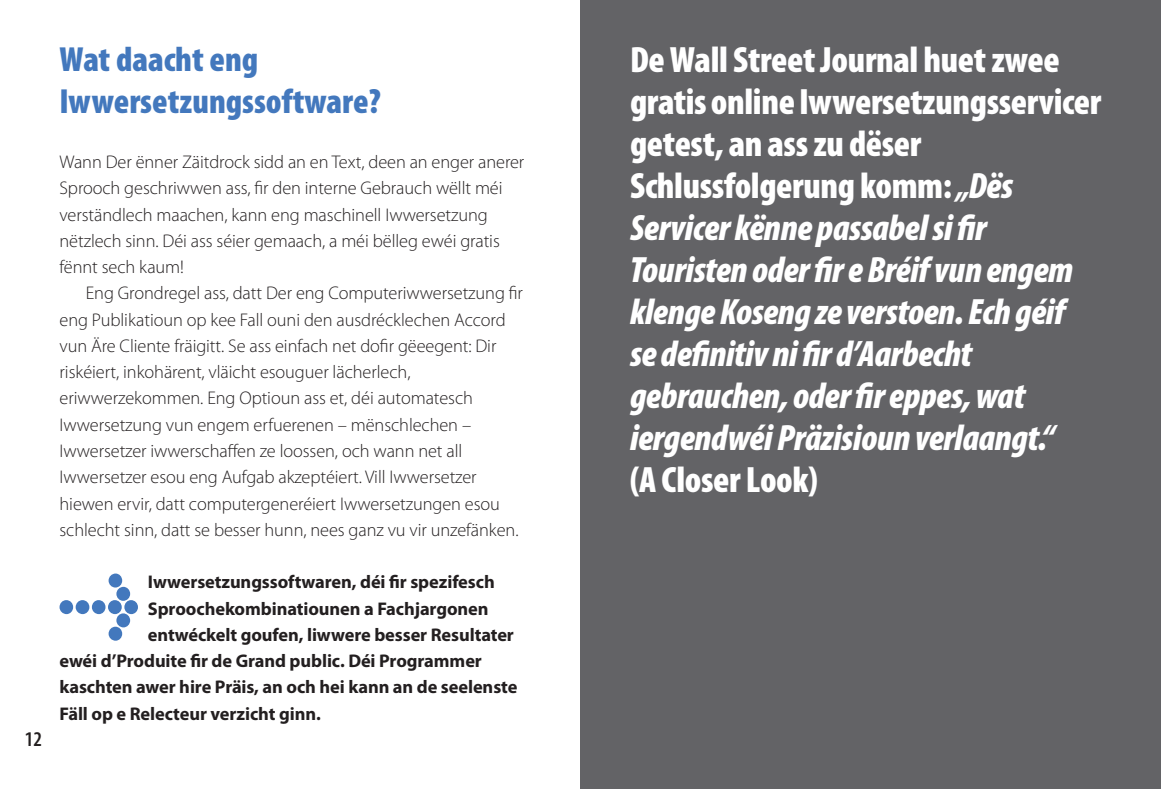
<style>
.page{position:relative;width:1161px;height:789px;background:#fff}
.page>*{position:absolute;margin:0;border:0;box-sizing:border-box;transform-origin:0 0}
.t1{font:italic 900 condensed 36.75px/42px "Myriad Pro";letter-spacing:-.01em;color:#fff}
.t2{font:900 condensed 36.75px "Myriad Pro";letter-spacing:-.01em;color:#fff}
.t3{font:900 condensed 35px/42px "Myriad Pro";color:#4378bd}
.t4{font:600 condensed 21px "Myriad Pro";color:#231f20}
.t5{font:300 18.38px/26.2px "Myriad Pro";letter-spacing:-.005em;color:#231f20}
.t6{font:700 18.38px "Myriad Pro";letter-spacing:-.005em;color:#231f20}
.s1{font-style:normal}
</style>
<div class="page">
<div style="left:580px;top:0;width:581px;height:789px;background:#636366"></div>
<svg style="left:60px;top:573px;width:78px;height:68px"></svg>
<p class="t4" style="left:25px;top:726px;width:19px">12</p>
<h2 class="t3" style="left:60px;top:37px;width:323px">Wat daacht eng<br>Iwwersetzungssoftware?</h2>
<p class="t5" style="left:60px;top:149px;width:466px">Wann Der ënner Zäitdrock sidd an en Text, deen an enger anerer Sprooch geschriwwen ass, fir den interne Gebrauch wëllt méi verständlech maachen, kann eng maschinell Iwwersetzung nëtzlech sinn. Déi ass séier gemaach, a méi bëlleg ewéi gratis fënnt sech kaum!</p>
<p class="t5" style="left:60px;top:280px;width:465px;text-indent:26px">Eng Grondregel ass, datt Der eng Computeriwwersetzung fir eng Publikatioun op kee Fall ouni den ausdrécklechen Accord vun Äre Cliente fräigitt. Se ass einfach net dofir gëeegent: Dir riskéiert, inkohärent, vläicht esouguer lächerlech, eriwwerzekommen. Eng Optioun ass et, déi automatesch Iwwersetzung vun engem erfuerenen – mënschlechen – Iwwersetzer iwwerschaffen ze loossen, och wann net all Iwwersetzer esou eng Aufgab akzeptéiert. Vill Iwwersetzer hiewen ervir, datt computergeneréiert Iwwersetzungen esou schlecht sinn, datt se besser hunn, nees ganz vu vir unzefänken.</p>
<p class="t6" style="left:148px;top:570px;width:348px">Iwwersetzungssoftwaren, déi fir spezifesch</p>
<p class="t6" style="left:148px;top:596px;width:342px">Sproochekombinatiounen a Fachjargonen</p>
<p class="t6" style="left:148px;top:622px;width:367px">entwéckelt goufen, liwwere besser Resultater</p>
<p class="t6" style="left:60px;top:649px;width:424px">ewéi d’Produite fir de Grand public. Déi Programmer</p>
<p class="t6" style="left:60px;top:675px;width:459px">kaschten awer hire Präis, an och hei kann an de seelenste</p>
<p class="t6" style="left:60px;top:701px;width:263px">Fäll op e Relecteur verzicht ginn.</p>
<p class="t1" style="left:630px;top:38px;width:473px"><span class="s1">De Wall Street Journal huet zwee gratis online Iwwersetzungsservicer getest, an ass zu dëser<br>Schlussfolgerung komm:</span> „Dës<br>Servicer kënne passabel si fir<br>Touristen oder fir e Bréif vun engem klenge Koseng ze verstoen. Ech géif<br>se definitiv ni fir d’Aarbecht gebrauchen, oder fir eppes, wat iergendwéi Präzisioun verlaangt.“</p>
<h1 class="t2" style="left:630px;top:456px;width:189px">(A Closer Look)</h1>
</div>
